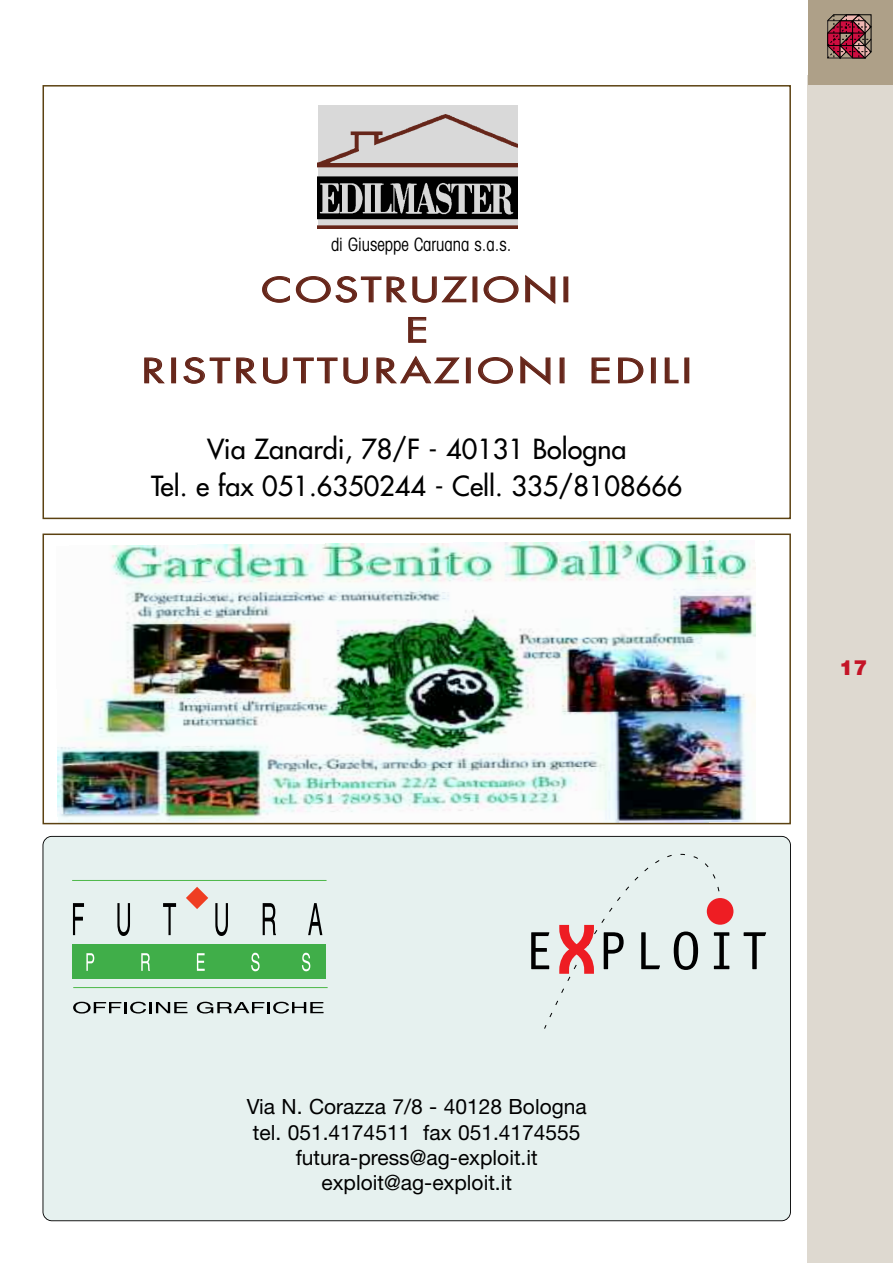
<style>
.page{position:relative;width:893px;height:1263px;background:#fff}
.page>*{position:absolute;margin:0;border:0;box-sizing:border-box;transform-origin:0 0}
.t1{font:33px/40.5px "Futura";letter-spacing:.085em;color:#66261a;text-align:center;scale:1.3 1}
.t2{font:27px/36.8px "Futura";color:#000;text-align:center}
.t3{font:21px/25.2px "Helvetica Neue";color:#000;text-align:center}
.t4{font:900 21px "Helvetica Neue";color:#c41427}
.t5{font:condensed 18.45px "Avant Garde";color:#000;scale:.9 1}
</style>
<div class="page">
<div style="left:807px;top:75px;width:86px;height:1188px;background:#ded9d0"></div>
<div style="left:808px;top:0;width:85px;height:85px;background:#aea088"></div>
<svg style="left:827px;top:15px;width:44px;height:43px;background:#89414b"></svg>
<hr style="left:865px;top:21px;width:1px;height:37px;background:#000">
<div style="left:43px;top:85px;width:748px;height:434px;border:2px solid #5c4212"></div>
<img style="left:318px;top:105px;width:200px;height:123px">
<img style="left:57px;top:540px;width:699px;height:281px">
<div style="left:43px;top:533px;width:748px;height:291px;border:2px solid #5c4212"></div>
<div style="left:43px;top:836px;width:748px;height:385px;background:#e6f1ef"></div>
<hr style="left:72px;top:880px;width:255px;height:1px;background:#4cb848">
<hr style="left:73px;top:987px;width:255px;height:1px;background:#4cb848">
<svg style="left:73px;top:1002px;width:114px;height:11px"></svg>
<svg style="left:197px;top:1002px;width:127px;height:11px"></svg>
<svg style="left:73px;top:903px;width:11px;height:32px"></svg>
<svg style="left:117px;top:903px;width:13px;height:33px"></svg>
<svg style="left:163px;top:903px;width:13px;height:32px"></svg>
<svg style="left:215px;top:903px;width:13px;height:33px"></svg>
<svg style="left:263px;top:903px;width:13px;height:32px"></svg>
<svg style="left:308px;top:903px;width:14px;height:32px"></svg>
<div style="left:72px;top:944px;width:253px;height:35px;background:#40ae49"></div>
<svg style="left:86px;top:953px;width:8px;height:18px"></svg>
<svg style="left:141px;top:953px;width:9px;height:18px"></svg>
<svg style="left:197px;top:953px;width:8px;height:18px"></svg>
<svg style="left:251px;top:953px;width:9px;height:18px"></svg>
<svg style="left:302px;top:953px;width:8px;height:18px"></svg>
<svg style="left:186px;top:887px;width:22px;height:22px"></svg>
<div style="left:707px;top:898px;width:26px;height:27px;background:#ee1d23;border-radius:50%"></div>
<svg style="left:744px;top:932px;width:22px;height:37px"></svg>
<svg style="left:531px;top:854px;width:198px;height:175px;background:#dbdcdb"></svg>
<p class="t5" style="left:331px;top:237px;width:202px">di Giuseppe Caruana s.a.s.</p>
<h1 class="t1" style="left:142px;top:272px;width:425px">COSTRUZIONI<br>E<br>RISTRUTTURAZIONI EDILI</h1>
<p class="t2" style="left:151px;top:433px;width:533px">Via Zanardi, 78/F - 40131 Bologna<br>Tel. e fax 051.6350244 - Cell. 335/8108666</p>
<p class="t4" style="left:839px;top:660px;width:30px">17</p>
<p class="t3" style="left:247px;top:1096px;width:341px">Via N. Corazza 7/8 - 40128 Bologna tel. 051.4174511 fax 051.4174555 futura-press@ag-exploit.it exploit@ag-exploit.it</p>
</div>
